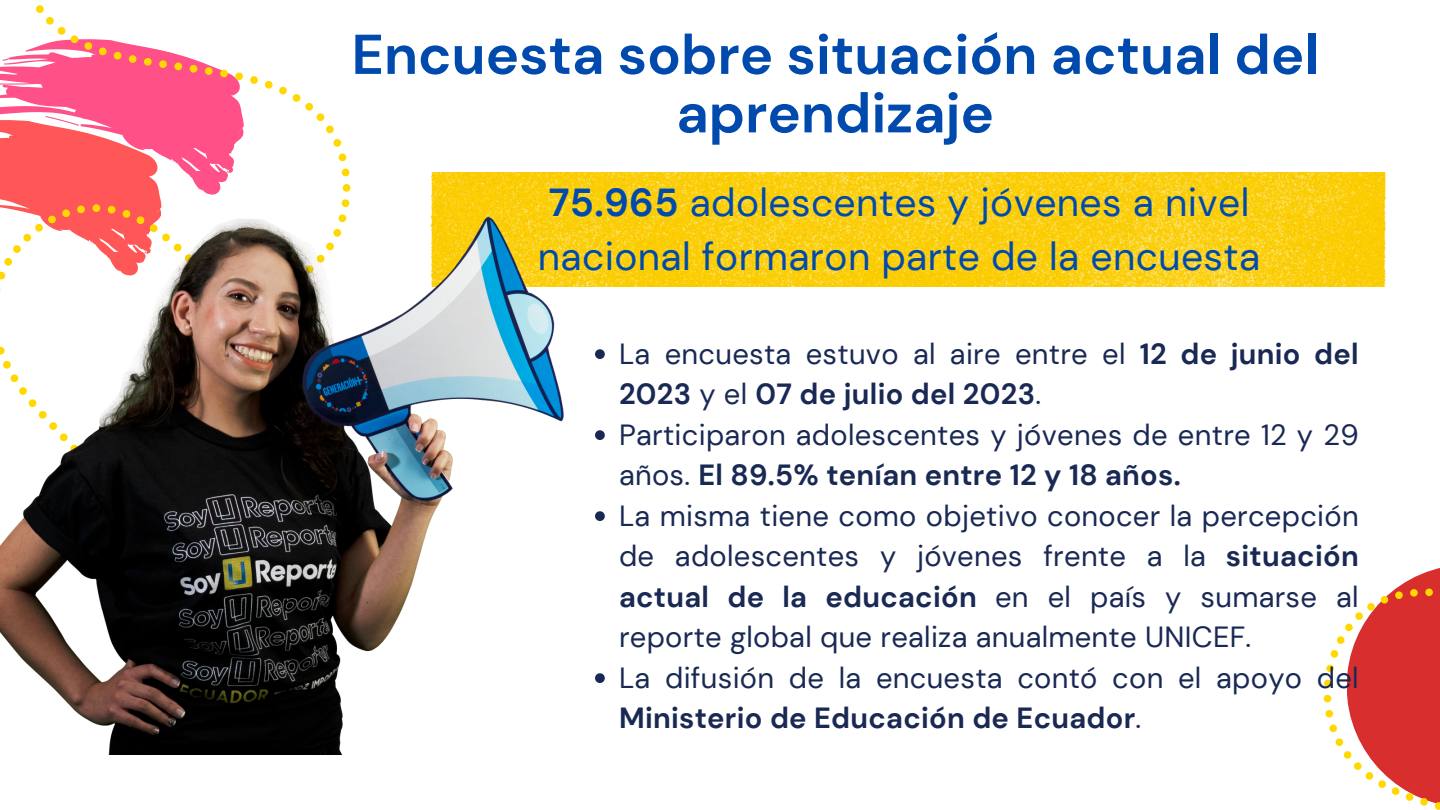
<style>
.page{position:relative;width:1440px;height:810px;background:#fff}
.page>*{position:absolute;margin:0;border:0;box-sizing:border-box;transform-origin:0 0}
.t1{font:700 56px/58.5px "DM Sans";color:#004aad;text-align:center}
.t2{font:39px/54px "DM Sans";letter-spacing:.01em;color:#004aad}
.t3{font:29.1px/40.5px "DM Sans";letter-spacing:.01em;color:#192954}
.s1{font-weight:700}
</style>
<div class="page">
<img style="left:588px;top:173px;width:798px;height:114px">
<svg style="left:1323px;top:568px;width:117px;height:242px"></svg>
<svg style="left:595px;top:349px;width:10px;height:10px"></svg>
<svg style="left:595px;top:430px;width:10px;height:10px"></svg>
<svg style="left:595px;top:511px;width:10px;height:10px"></svg>
<svg style="left:595px;top:673px;width:10px;height:10px"></svg>
<svg style="left:0;top:0;width:342px;height:148px"></svg>
<img style="left:0;top:148px;width:588px;height:607px">
<p class="t1" style="left:352px;top:26px;width:969px">Encuesta sobre situación actual del aprendizaje</p>
<p class="t2" style="left:538px;top:175px;width:724px"><span class="s1">75.965</span> adolescentes y jóvenes a nivel nacional formaron parte de la encuesta</p>
<p class="t3" style="left:619px;top:333px;width:741px">La encuesta estuvo al aire entre el <span class="s1">12 de junio del<br>2023</span> y el <span class="s1">07 de julio del 2023</span>.</p>
<p class="t3" style="left:619px;top:414px;width:741px">Participaron adolescentes y jóvenes de entre 12 y 29 años. <span class="s1">El 89.5% tenían entre 12 y 18 años.</span></p>
<p class="t3" style="left:619px;top:495px;width:741px;text-align:justify">La misma tiene como objetivo conocer la percepción de adolescentes y jóvenes frente a la <span class="s1">situación actual de la educación</span> en el país y sumarse al reporte global que realiza anualmente UNICEF.</p>
<p class="t3" style="left:619px;top:657px;width:741px">La difusión de la encuesta contó con el apoyo del<br><span class="s1">Ministerio de Educación de Ecuador</span>.</p>
</div>
